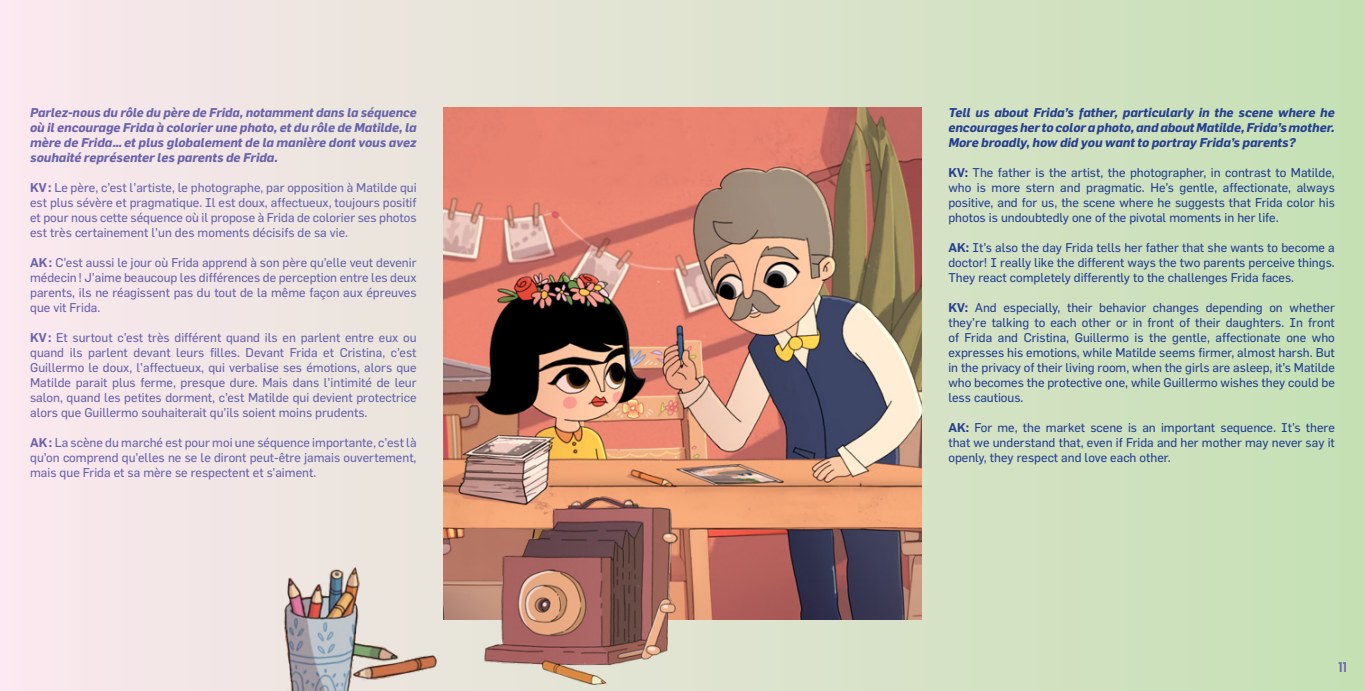
<style>
.page{position:relative;width:1365px;height:691px;background:#fff}
.page>*{position:absolute;margin:0;border:0;box-sizing:border-box;transform-origin:0 0}
.t1{font:12.5px/15px "Flama Basic";color:#6a63ac;text-align:justify}
.t2{font:12.5px/15px "Flama Basic";color:#25408f;text-align:justify}
.t3{font:italic 700 12.5px/15px "Flama";color:#6a63ac;text-align:justify}
.t4{font:italic 700 12.5px/15px "Flama";color:#25408f;text-align:justify}
.t5{font:700 12.5px "Avory IPE";color:#6a63ac}
.s1{font-family:"Flama";font-weight:600}
</style>
<div class="page">
<div style="left:0;top:0;width:1364px;height:691px;background:linear-gradient(to right,#fae8ef,#c5e0b3)"></div>
<img style="left:444px;top:107px;width:476px;height:512px">
<img style="left:471px;top:491px;width:213px;height:200px">
<img style="left:262px;top:551px;width:188px;height:140px">
<p class="t3" style="left:30px;top:104px;width:388px">Parlez-nous du rôle du père de Frida, notamment dans la séquence où il encourage Frida à colorier une photo, et du rôle de Matilde, la mère de Frida… et plus globalement de la manière dont vous avez souhaité représenter les parents de Frida.</p>
<p class="t1" style="left:30px;top:180px;width:388px"><span class="s1">KV:</span> Le père, c’est l’artiste, le photographe, par opposition à Matilde qui est plus sévère et pragmatique. Il est doux, affectueux, toujours positif et pour nous cette séquence où il propose à Frida de colorier ses photos est très certainement l’un des moments décisifs de sa vie.</p>
<p class="t1" style="left:30px;top:255px;width:388px"><span class="s1">AK:</span> C’est aussi le jour où Frida apprend à son père qu’elle veut devenir médecin! J’aime beaucoup les différences de perception entre les deux parents, ils ne réagissent pas du tout de la même façon aux épreuves que vit Frida.</p>
<p class="t1" style="left:30px;top:330px;width:388px"><span class="s1">KV:</span> Et surtout c’est très différent quand ils en parlent entre eux ou quand ils parlent devant leurs filles. Devant Frida et Cristina, c’est Guillermo le doux, l’affectueux, qui verbalise ses émotions, alors que Matilde parait plus ferme, presque dure. Mais dans l’intimité de leur salon, quand les petites dorment, c’est Matilde qui devient protectrice alors que Guillermo souhaiterait qu’ils soient moins prudents.</p>
<p class="t1" style="left:30px;top:435px;width:388px"><span class="s1">AK:</span> La scène du marché est pour moi une séquence importante, c’est là qu’on comprend qu’elles ne se le diront peut-être jamais ouvertement, mais que Frida et sa mère se respectent et s’aiment.</p>
<p class="t4" style="left:948px;top:104px;width:388px">Tell us about Frida’s father, particularly in the scene where he encourages her to color a photo, and about Matilde, Frida’s mother.<br>More broadly, how did you want to portray Frida’s parents?</p>
<p class="t2" style="left:948px;top:165px;width:388px"><span class="s1">KV:</span> The father is the artist, the photographer, in contrast to Matilde, who is more stern and pragmatic. He’s gentle, affectionate, always positive, and for us, the scene where he suggests that Frida color his photos is undoubtedly one of the pivotal moments in her life.</p>
<p class="t2" style="left:948px;top:240px;width:388px"><span class="s1">AK:</span> It’s also the day Frida tells her father that she wants to become a doctor! I really like the different ways the two parents perceive things.<br>They react completely differently to the challenges Frida faces.</p>
<p class="t2" style="left:948px;top:300px;width:388px"><span class="s1">KV:</span> And especially, their behavior changes depending on whether they’re talking to each other or in front of their daughters. In front of Frida and Cristina, Guillermo is the gentle, affectionate one who expresses his emotions, while Matilde seems firmer, almost harsh. But in the privacy of their living room, when the girls are asleep, it’s Matilde who becomes the protective one, while Guillermo wishes they could be less cautious.</p>
<p class="t2" style="left:948px;top:420px;width:388px"><span class="s1">AK:</span> For me, the market scene is an important sequence. It’s there that we understand that, even if Frida and her mother may never say it openly, they respect and love each other.</p>
<p class="t5" style="left:1338px;top:659px;width:10px">11</p>
</div>
